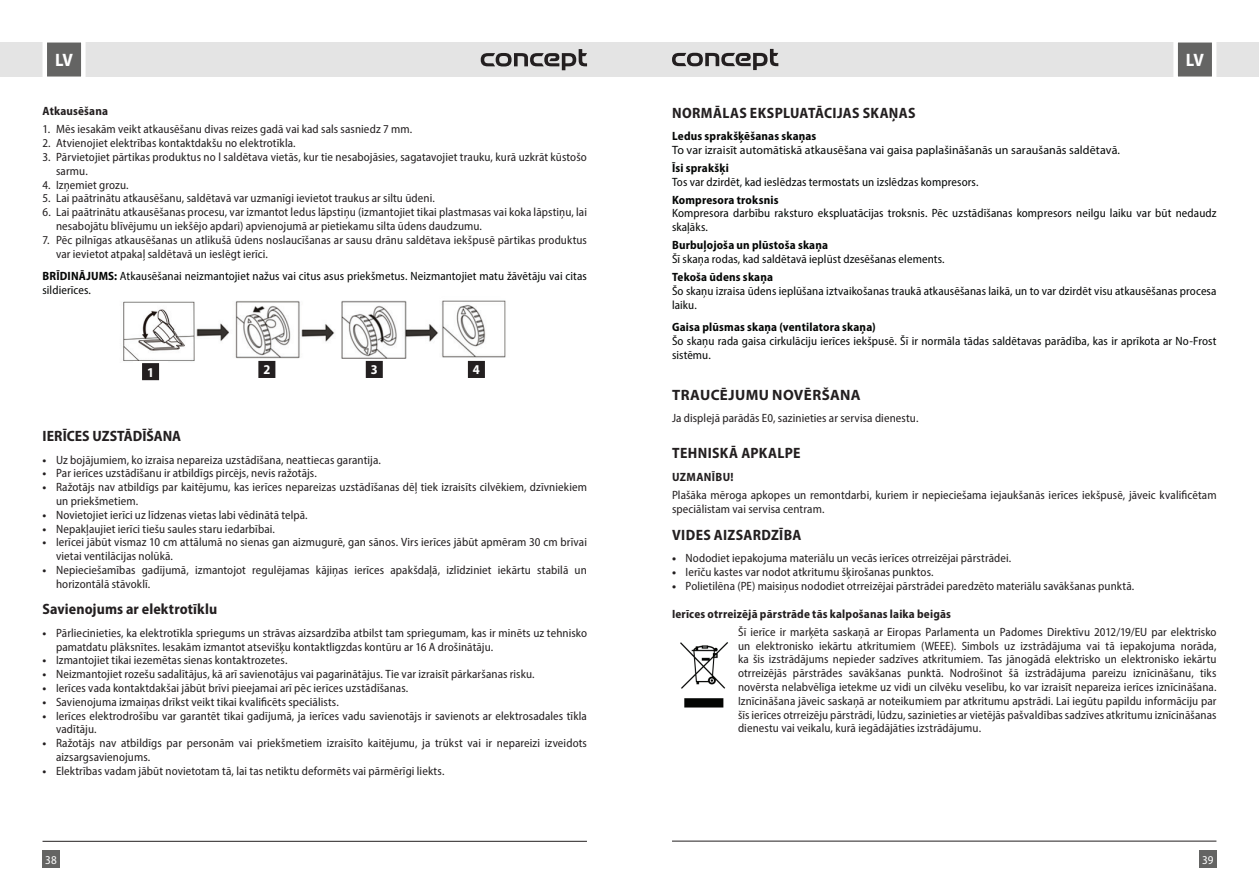
<style>
.page{position:relative;width:1259px;height:893px;background:#fff}
.page>*{position:absolute;margin:0;border:0;box-sizing:border-box;transform-origin:0 0}
.t1{font:700 semi-condensed 18px "Myriad Pro";color:#fff}
.t2{font:700 semi-condensed 15px "Myriad Pro";letter-spacing:.015em;color:#231f20}
.t3{font:700 15px "Myriad Pro";letter-spacing:.025em;color:#231f20}
.t4{font:700 semi-condensed 13.5px "Myriad Pro";color:#fff}
.t5{font:semi-condensed 12px/13.8px "Myriad Pro";letter-spacing:.01em;color:#231f20}
.t6{font:semi-condensed 12px/13.8px "Myriad Pro";letter-spacing:.01em;color:#050706}
.t7{font:700 semi-condensed 12px "Myriad Pro";letter-spacing:.015em;color:#050706}
.t8{font:12px "Myriad Pro";letter-spacing:.005em;color:#050706}
.t9{font:700 semi-condensed 12px "Myriad Pro";letter-spacing:.015em;color:#231f20}
.t10{font:semi-condensed 12px "Myriad Pro";color:#fff}
.s1{font-weight:700}
.s2{font-weight:700;font-stretch:normal}
</style>
<div class="page">
<div style="left:629px;top:43px;width:630px;height:34px;background:#e4e4e4"></div>
<div style="left:0;top:43px;width:629px;height:34px;background:#e4e4e4"></div>
<div style="left:43px;top:850px;width:17px;height:17px;background:#646463"></div>
<div style="left:1199px;top:850px;width:17px;height:17px;background:#646463"></div>
<svg style="left:1171px;top:42px;width:47px;height:35px;background:#8f8f8e"></svg>
<svg style="left:40px;top:42px;width:48px;height:35px;background:#919190"></svg>
<hr style="left:672px;top:841px;width:544px;height:1px;background:#231f20">
<hr style="left:43px;top:841px;width:544px;height:1px;background:#231f20">
<svg style="left:672px;top:49px;width:106px;height:21px"></svg>
<svg style="left:481px;top:49px;width:106px;height:21px"></svg>
<img style="left:123px;top:300px;width:383px;height:62px">
<div style="left:231px;top:359px;width:268px;height:23px;background:#fff"></div>
<div style="left:134px;top:361px;width:34px;height:23px;background:#fff"></div>
<div style="left:143px;top:364px;width:15px;height:15px;background:#231f20"></div>
<div style="left:142px;top:363px;width:17px;height:17px;border:2px solid #231f20"></div>
<div style="left:259px;top:362px;width:16px;height:15px;background:#231f20"></div>
<div style="left:258px;top:361px;width:17px;height:17px;border:2px solid #231f20"></div>
<div style="left:366px;top:362px;width:16px;height:15px;background:#231f20"></div>
<div style="left:366px;top:361px;width:17px;height:17px;border:2px solid #231f20"></div>
<div style="left:469px;top:362px;width:15px;height:15px;background:#231f20"></div>
<div style="left:468px;top:361px;width:17px;height:17px;border:2px solid #231f20"></div>
<img style="left:680px;top:642px;width:48px;height:66px">
<h1 class="t1" style="left:55px;top:48px;width:19px">LV</h1>
<h1 class="t1" style="left:1186px;top:48px;width:19px">LV</h1>
<p class="t9" style="left:43px;top:104px;width:67px">Atkausēšana</p>
<p class="t5" style="left:43px;top:122px;width:371px">1. Mēs iesakām veikt atkausēšanu divas reizes gadā vai kad sals sasniedz 7 mm.</p>
<p class="t5" style="left:43px;top:136px;width:255px">2. Atvienojiet elektrības kontaktdakšu no elektrotīkla.</p>
<p class="t5" style="left:56px;top:150px;width:532px;text-indent:-14px">3. Pārvietojiet pārtikas produktus no l saldētava vietās, kur tie nesabojāsies, sagatavojiet trauku, kurā uzkrāt kūstošo sarmu.</p>
<p class="t5" style="left:43px;top:177px;width:88px">4. Izņemiet grozu.</p>
<p class="t5" style="left:43px;top:191px;width:394px">5. Lai paātrinātu atkausēšanu, saldētavā var uzmanīgi ievietot traukus ar siltu ūdeni.</p>
<p class="t5" style="left:56px;top:205px;width:532px;text-indent:-14px">6. Lai paātrinātu atkausēšanas procesu, var izmantot ledus lāpstiņu (izmantojiet tikai plastmasas vai koka lāpstiņu, lai nesabojātu blīvējumu un iekšējo apdari) apvienojumā ar pietiekamu silta ūdens daudzumu.</p>
<p class="t5" style="left:56px;top:233px;width:532px;text-indent:-14px">7. Pēc pilnīgas atkausēšanas un atlikušā ūdens noslaucīšanas ar sausu drānu saldētava iekšpusē pārtikas produktus var ievietot atpakaļ saldētavā un ieslēgt ierīci.</p>
<p class="t6" style="left:43px;top:269px;width:546px"><span class="s1">BRĪDINĀJUMS:</span> Atkausēšanai neizmantojiet nažus vai citus asus priekšmetus. Neizmantojiet matu žāvētāju vai citas sildierīces.</p>
<p class="t4" style="left:147px;top:363px;width:8px">1</p>
<p class="t4" style="left:263px;top:361px;width:8px">2</p>
<p class="t4" style="left:371px;top:361px;width:8px">3</p>
<p class="t4" style="left:473px;top:361px;width:8px">4</p>
<p class="t2" style="left:43px;top:427px;width:140px">IERĪCES UZSTĀDĪŠANA</p>
<p class="t5" style="left:43px;top:453px;width:340px"><span class="s1">•</span> Uz bojājumiem, ko izraisa nepareiza uzstādīšana, neattiecas garantija.</p>
<p class="t5" style="left:43px;top:466px;width:276px"><span class="s1">•</span> Par ierīces uzstādīšanu ir atbildīgs pircējs, nevis ražotājs.</p>
<p class="t5" style="left:56px;top:480px;width:532px;text-indent:-14px"><span class="s1">•</span> Ražotājs nav atbildīgs par kaitējumu, kas ierīces nepareizas uzstādīšanas dēļ tiek izraisīts cilvēkiem, dzīvniekiem un priekšmetiem.</p>
<p class="t5" style="left:43px;top:508px;width:267px"><span class="s1">•</span> Novietojiet ierīci uz līdzenas vietas labi vēdinātā telpā.</p>
<p class="t5" style="left:43px;top:522px;width:234px"><span class="s1">•</span> Nepakļaujiet ierīci tiešu saules staru iedarbībai.</p>
<p class="t5" style="left:56px;top:535px;width:532px;text-indent:-14px"><span class="s1">•</span> Ierīcei jābūt vismaz 10 cm attālumā no sienas gan aizmugurē, gan sānos. Virs ierīces jābūt apmēram 30 cm brīvai vietai ventilācijas nolūkā.</p>
<p class="t5" style="left:56px;top:563px;width:532px;text-indent:-14px"><span class="s1">•</span> Nepieciešamības gadījumā, izmantojot regulējamas kājiņas ierīces apakšdaļā, izlīdziniet iekārtu stabilā un horizontālā stāvoklī.</p>
<p class="t2" style="left:43px;top:600px;width:176px">Savienojums ar elektrotīklu</p>
<p class="t5" style="left:56px;top:626px;width:532px;text-indent:-14px"><span class="s1">•</span> Pārliecinieties, ka elektrotīkla spriegums un strāvas aizsardzība atbilst tam spriegumam, kas ir minēts uz tehnisko pamatdatu plāksnītes. Iesakām izmantot atsevišķu kontaktligzdas kontūru ar 16 A drošinātāju.</p>
<p class="t5" style="left:43px;top:653px;width:246px"><span class="s1">•</span> Izmantojiet tikai iezemētas sienas kontaktrozetes.</p>
<p class="t5" style="left:43px;top:667px;width:493px"><span class="s1">•</span> Neizmantojiet rozešu sadalītājus, kā arī savienotājus vai pagarinātājus. Tie var izraisīt pārkaršanas risku.</p>
<p class="t5" style="left:43px;top:681px;width:367px"><span class="s1">•</span> Ierīces vada kontaktdakšai jābūt brīvi pieejamai arī pēc ierīces uzstādīšanas.</p>
<p class="t5" style="left:43px;top:695px;width:298px"><span class="s1">•</span> Savienojuma izmaiņas drīkst veikt tikai kvalificēts speciālists.</p>
<p class="t5" style="left:56px;top:708px;width:532px;text-indent:-14px"><span class="s1">•</span> Ierīces elektrodrošību var garantēt tikai gadījumā, ja ierīces vadu savienotājs ir savienots ar elektrosadales tīkla vadītāju.</p>
<p class="t5" style="left:56px;top:736px;width:532px;text-indent:-14px"><span class="s1">•</span> Ražotājs nav atbildīgs par personām vai priekšmetiem izraisīto kaitējumu, ja trūkst vai ir nepareizi izveidots aizsargsavienojums.</p>
<p class="t5" style="left:43px;top:764px;width:403px"><span class="s1">•</span> Elektrības vadam jābūt novietotam tā, lai tas netiktu deformēts vai pārmērīgi liekts.</p>
<p class="t2" style="left:672px;top:103px;width:245px">NORMĀLAS EKSPLUATĀCIJAS SKAŅAS</p>
<p class="t7" style="left:672px;top:128px;width:146px">Ledus sprakšķēšanas skaņas</p>
<p class="t8" style="left:672px;top:142px;width:449px">To var izraisīt automātiskā atkausēšana vai gaisa paplašināšanās un saraušanās saldētavā.</p>
<p class="t7" style="left:672px;top:160px;width:58px">Īsi sprakšķi</p>
<p class="t6" style="left:672px;top:174px;width:308px">Tos var dzirdēt, kad ieslēdzas termostats un izslēdzas kompresors.</p>
<p class="t7" style="left:672px;top:192px;width:108px">Kompresora troksnis</p>
<p class="t6" style="left:672px;top:206px;width:546px">Kompresora darbību raksturo ekspluatācijas troksnis. Pēc uzstādīšanas kompresors neilgu laiku var būt nedaudz skaļāks.</p>
<p class="t7" style="left:672px;top:237px;width:158px">Burbuļojoša un plūstoša skaņa</p>
<p class="t6" style="left:672px;top:252px;width:274px">Šī skaņa rodas, kad saldētavā ieplūst dzesēšanas elements.</p>
<p class="t7" style="left:672px;top:269px;width:102px">Tekoša ūdens skaņa</p>
<p class="t6" style="left:672px;top:284px;width:546px">Šo skaņu izraisa ūdens ieplūšana iztvaikošanas traukā atkausēšanas laikā, un to var dzirdēt visu atkausēšanas procesa laiku.</p>
<p class="t7" style="left:672px;top:319px;width:205px">Gaisa plūsmas skaņa (ventilatora skaņa)</p>
<p class="t6" style="left:672px;top:334px;width:546px">Šo skaņu rada gaisa cirkulāciju ierīces iekšpusē. Šī ir normāla tādas saldētavas parādība, kas ir aprīkota ar No-Frost sistēmu.</p>
<p class="t3" style="left:672px;top:385px;width:190px">TRAUCĒJUMU NOVĒRŠANA</p>
<p class="t5" style="left:672px;top:411px;width:248px">Ja displejā parādās E0, sazinieties ar servisa dienestu.</p>
<p class="t2" style="left:672px;top:444px;width:130px">TEHNISKĀ APKALPE</p>
<p class="t9" style="left:672px;top:469px;width:63px">UZMANĪBU!</p>
<p class="t5" style="left:672px;top:488px;width:546px">Plašāka mēroga apkopes un remontdarbi, kuriem ir nepieciešama iejaukšanās ierīces iekšpusē, jāveic kvalificētam speciālistam vai servisa centram.</p>
<p class="t2" style="left:672px;top:525px;width:131px">VIDES AIZSARDZĪBA</p>
<p class="t5" style="left:672px;top:551px;width:341px"><span class="s2">•</span> Nododiet iepakojuma materiālu un vecās ierīces otrreizējai pārstrādei.</p>
<p class="t5" style="left:672px;top:565px;width:263px"><span class="s2">•</span> Ierīču kastes var nodot atkritumu šķirošanas punktos.</p>
<p class="t5" style="left:672px;top:579px;width:464px"><span class="s2">•</span> Polietilēna (PE) maisiņus nododiet otrreizējai pārstrādei paredzēto materiālu savākšanas punktā.</p>
<p class="t9" style="left:672px;top:606px;width:280px">Ierīces otrreizējā pārstrāde tās kalpošanas laika beigās</p>
<p class="t5" style="left:738px;top:625px;width:480px;text-align:justify">Šī ierīce ir marķēta saskaņā ar Eiropas Parlamenta un Padomes Direktīvu 2012/19/EU par elektrisko un elektronisko iekārtu atkritumiem (WEEE). Simbols uz izstrādājuma vai tā iepakojuma norāda, ka šis izstrādājums nepieder sadzīves atkritumiem. Tas jānogādā elektrisko un elektronisko iekārtu otrreizējās pārstrādes savākšanas punktā. Nodrošinot šā izstrādājuma pareizu iznīcināšanu, tiks novērsta nelabvēlīga ietekme uz vidi un cilvēku veselību, ko var izraisīt nepareiza ierīces iznīcināšana.<br>Iznīcināšana jāveic saskaņā ar noteikumiem par atkritumu apstrādi. Lai iegūtu papildu informāciju par šīs ierīces otrreizēju pārstrādi, lūdzu, sazinieties ar vietējās pašvaldības sadzīves atkritumu iznīcināšanas dienestu vai veikalu, kurā iegādājāties izstrādājumu.</p>
<p class="t10" style="left:45px;top:852px;width:13px">38</p>
<p class="t10" style="left:1202px;top:852px;width:13px">39</p>
</div>
